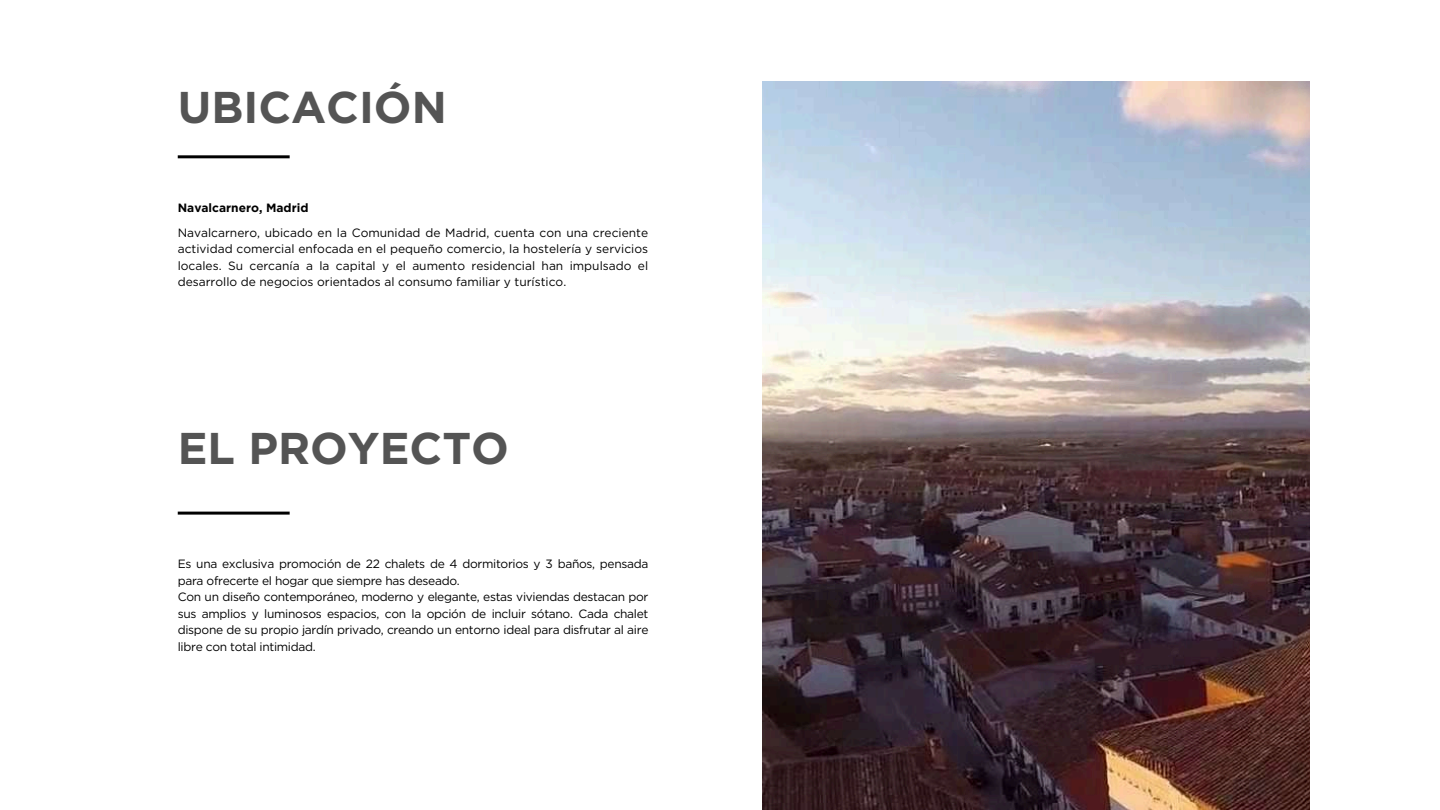
<style>
.page{position:relative;width:1440px;height:810px;background:#fff}
.page>*{position:absolute;margin:0;border:0;box-sizing:border-box;transform-origin:0 0}
.t1{font:700 44.4px "Gotham";color:#545454}
.t2{font:12px/16.5px "Gotham";letter-spacing:-.025em;color:#000;text-align:justify}
.t3{font:700 12px "Gotham";color:#000}
</style>
<div class="page">
<img style="left:763px;top:81px;width:546px;height:729px">
<hr style="left:178px;top:155px;width:112px;height:3px;background:#000">
<hr style="left:178px;top:512px;width:112px;height:3px;background:#000">
<h1 class="t1" style="left:178px;top:80px;width:271px">UBICACIÓN</h1>
<p class="t3" style="left:178px;top:200px;width:132px">Navalcarnero, Madrid</p>
<p class="t2" style="left:178px;top:224px;width:472px">Navalcarnero, ubicado en la Comunidad de Madrid, cuenta con una creciente actividad comercial enfocada en el pequeño comercio, la hostelería y servicios locales. Su cercanía a la capital y el aumento residencial han impulsado el desarrollo de negocios orientados al consumo familiar y turístico.</p>
<h1 class="t1" style="left:178px;top:421px;width:333px">EL PROYECTO</h1>
<p class="t2" style="left:178px;top:556px;width:472px;text-align:left">Es una exclusiva promoción de 22 chalets de 4 dormitorios y 3 baños, pensada para ofrecerte el hogar que siempre has deseado.<br>Con un diseño contemporáneo, moderno y elegante, estas viviendas destacan por sus amplios y luminosos espacios, con la opción de incluir sótano. Cada chalet dispone de su propio jardín privado, creando un entorno ideal para disfrutar al aire libre con total intimidad.</p>
</div>
